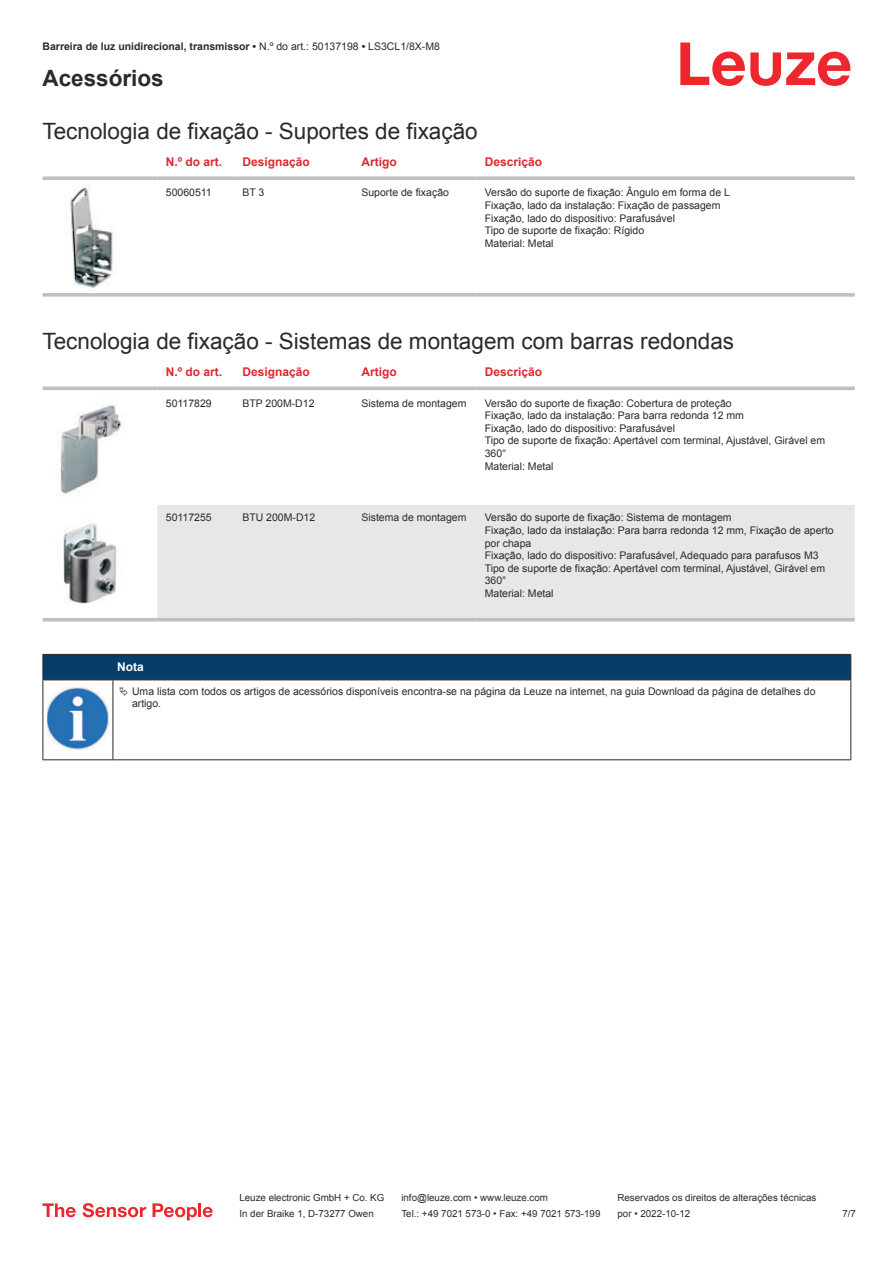
<style>
.page{position:relative;width:893px;height:1263px;background:#fff}
.page>*{position:absolute;margin:0;border:0;box-sizing:border-box;transform-origin:0 0}
.t1{font:22.5px "Arial";color:#2b292a}
.t2{font:700 22.5px "Arial";color:#2b292a}
.t3{font:700 12px "Arial";color:#db2a30}
.t4{font:700 12px "Arial";color:#fff}
.t5{font:10.5px/12.6px "Arial";color:#2b292a}
.t6{font:700 10.5px "Arial";color:#2b292a}
.t7{font:9.75px "Arial";color:#2b292a}
.s1{font-weight:400}
</style>
<div class="page">
<svg style="left:680px;top:43px;width:170px;height:43px"></svg>
<svg style="left:43px;top:176px;width:114px;height:4px"></svg>
<svg style="left:157px;top:176px;width:77px;height:4px"></svg>
<svg style="left:234px;top:176px;width:119px;height:4px"></svg>
<svg style="left:353px;top:176px;width:123px;height:4px"></svg>
<svg style="left:476px;top:176px;width:379px;height:4px;background:#c4c6c8"></svg>
<svg style="left:43px;top:293px;width:114px;height:4px"></svg>
<svg style="left:157px;top:293px;width:77px;height:4px"></svg>
<svg style="left:234px;top:293px;width:119px;height:4px"></svg>
<svg style="left:353px;top:293px;width:123px;height:4px"></svg>
<svg style="left:476px;top:293px;width:379px;height:4px;background:#c3c5c7"></svg>
<img style="left:66px;top:184px;width:49px;height:104px">
<div style="left:157px;top:505px;width:698px;height:113px;background:#e6e7e9"></div>
<svg style="left:43px;top:386px;width:114px;height:4px"></svg>
<svg style="left:157px;top:386px;width:77px;height:4px"></svg>
<svg style="left:234px;top:386px;width:119px;height:4px"></svg>
<svg style="left:353px;top:386px;width:123px;height:4px"></svg>
<svg style="left:476px;top:386px;width:379px;height:4px;background:#c5c7c9"></svg>
<hr style="left:43px;top:618px;width:114px;height:3px;background:#bdbfc1">
<hr style="left:157px;top:618px;width:77px;height:3px;background:#bdbfc1">
<hr style="left:234px;top:618px;width:119px;height:3px;background:#bdbfc1">
<hr style="left:353px;top:618px;width:123px;height:3px;background:#bdbfc1">
<hr style="left:476px;top:618px;width:379px;height:3px;background:#bdbfc1">
<img style="left:60px;top:405px;width:62px;height:89px">
<img style="left:63px;top:523px;width:54px;height:81px">
<svg style="left:44px;top:680px;width:806px;height:79px"></svg>
<div style="left:43px;top:654px;width:808px;height:26px;background:#063d69"></div>
<hr style="left:113px;top:679px;width:738px;height:1px;background:#2b292a">
<hr style="left:43px;top:680px;width:1px;height:75px;background:#2b292a">
<hr style="left:113px;top:680px;width:1px;height:75px;background:#2b292a">
<hr style="left:850px;top:680px;width:1px;height:75px;background:#2b292a">
<hr style="left:43px;top:759px;width:70px;height:1px;background:#2b292a">
<hr style="left:113px;top:759px;width:738px;height:1px;background:#2b292a">
<img style="left:47px;top:686px;width:61px;height:63px">
<div style="left:115px;top:681px;width:734px;height:33px;background:#fff"></div>
<svg style="left:43px;top:1203px;width:33px;height:14px"></svg>
<svg style="left:83px;top:1203px;width:63px;height:14px"></svg>
<svg style="left:153px;top:1203px;width:44px;height:17px"></svg>
<hr style="left:198px;top:1203px;width:3px;height:14px;background:#ed272d">
<svg style="left:203px;top:1207px;width:10px;height:10px"></svg>
<p class="t6" style="left:43px;top:43px;width:399px">Barreira de luz unidirecional, transmissor • <span class="s1">N.º do art.: 50137198</span> • <span class="s1">LS3CL1/8X-M8</span></p>
<h1 class="t2" style="left:43px;top:70px;width:123px">Acessórios</h1>
<h1 class="t1" style="left:43px;top:123px;width:437px">Tecnologia de fixação - Suportes de fixação</h1>
<p class="t3" style="left:166px;top:157px;width:58px">N.º do art.</p>
<p class="t3" style="left:242px;top:157px;width:69px">Designação</p>
<p class="t3" style="left:361px;top:157px;width:37px">Artigo</p>
<p class="t3" style="left:485px;top:157px;width:59px">Descrição</p>
<p class="t5" style="left:166px;top:187px;width:47px">50060511</p>
<p class="t5" style="left:242px;top:187px;width:23px">BT 3</p>
<p class="t5" style="left:361px;top:187px;width:89px">Suporte de fixação</p>
<p class="t5" style="left:485px;top:187px;width:247px">Versão do suporte de fixação: Ângulo em forma de L Fixação, lado da instalação: Fixação de passagem Fixação, lado do dispositivo: Parafusável<br>Tipo de suporte de fixação: Rígido<br>Material: Metal</p>
<h1 class="t1" style="left:43px;top:333px;width:693px">Tecnologia de fixação - Sistemas de montagem com barras redondas</h1>
<p class="t3" style="left:166px;top:367px;width:58px">N.º do art.</p>
<p class="t3" style="left:242px;top:367px;width:69px">Designação</p>
<p class="t3" style="left:361px;top:367px;width:37px">Artigo</p>
<p class="t3" style="left:485px;top:367px;width:59px">Descrição</p>
<p class="t5" style="left:166px;top:397px;width:47px">50117829</p>
<p class="t5" style="left:242px;top:397px;width:74px">BTP 200M-D12</p>
<p class="t5" style="left:361px;top:397px;width:107px">Sistema de montagem</p>
<p class="t5" style="left:485px;top:397px;width:342px">Versão do suporte de fixação: Cobertura de proteção<br>Fixação, lado da instalação: Para barra redonda 12 mm<br>Fixação, lado do dispositivo: Parafusável<br>Tipo de suporte de fixação: Apertável com terminal, Ajustável, Girável em 360°<br>Material: Metal</p>
<p class="t5" style="left:166px;top:512px;width:47px">50117255</p>
<p class="t5" style="left:242px;top:512px;width:74px">BTU 200M-D12</p>
<p class="t5" style="left:361px;top:512px;width:107px">Sistema de montagem</p>
<p class="t5" style="left:485px;top:512px;width:350px">Versão do suporte de fixação: Sistema de montagem<br>Fixação, lado da instalação: Para barra redonda 12 mm, Fixação de aperto por chapa<br>Fixação, lado do dispositivo: Parafusável, Adequado para parafusos M3<br>Tipo de suporte de fixação: Apertável com terminal, Ajustável, Girável em 360°<br>Material: Metal</p>
<p class="t4" style="left:117px;top:663px;width:28px">Nota</p>
<p class="t5" style="left:132px;top:686px;width:685px">Uma lista com todos os artigos de acessórios disponíveis encontra-se na página da Leuze na internet, na guia Download da página de detalhes do artigo.</p>
<p class="t7" style="left:239px;top:1194px;width:146px">Leuze electronic GmbH + Co. KG</p>
<p class="t7" style="left:401px;top:1194px;width:148px">info@leuze.com • www.leuze.com</p>
<p class="t7" style="left:617px;top:1194px;width:200px">Reservados os direitos de alterações técnicas</p>
<p class="t7" style="left:239px;top:1210px;width:136px">In der Braike 1, D-73277 Owen</p>
<p class="t7" style="left:401px;top:1210px;width:201px">Tel.: +49 7021 573-0 • Fax: +49 7021 573-199</p>
<p class="t7" style="left:617px;top:1210px;width:74px">por • 2022-10-12</p>
<p class="t7" style="left:842px;top:1210px;width:15px">7 /7</p>
</div>
